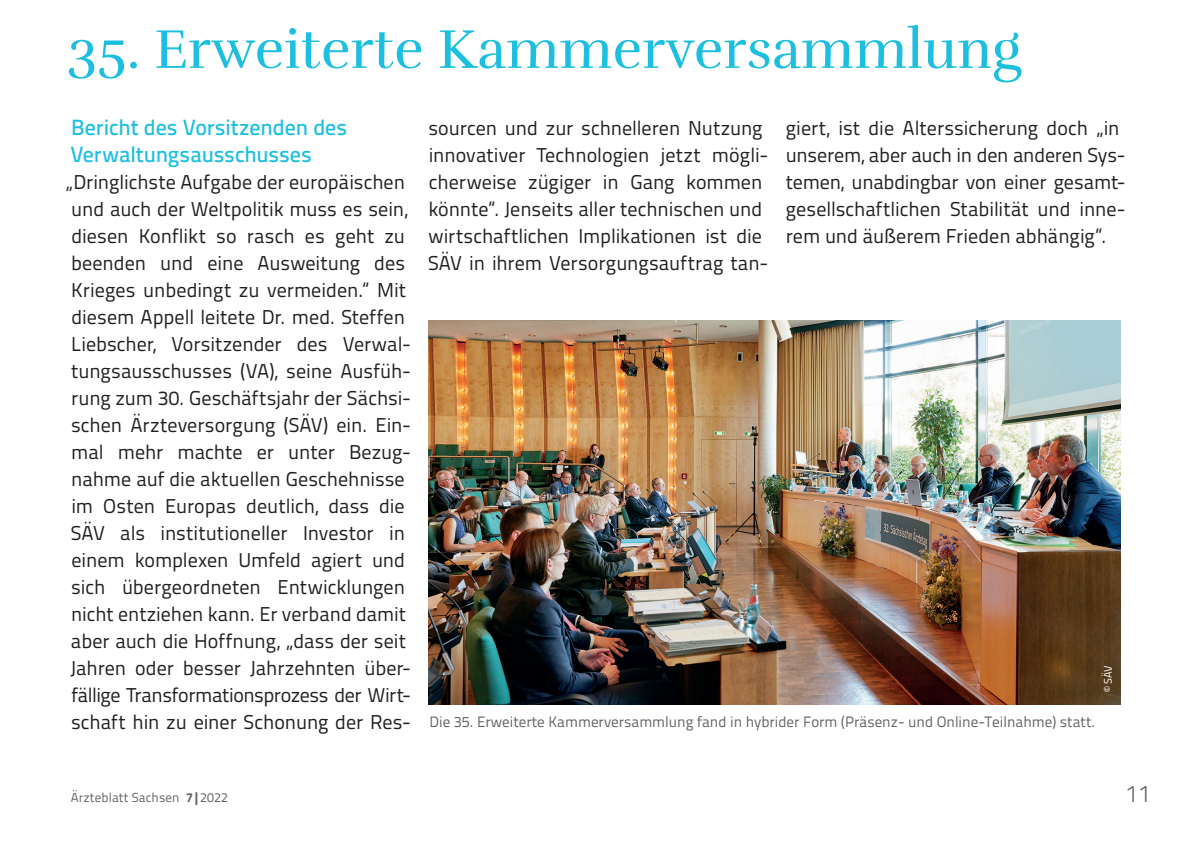
<style>
.page{position:relative;width:1191px;height:853px;background:#fff}
.page>*{position:absolute;margin:0;border:0;box-sizing:border-box;transform-origin:0 0}
.t1{font:56px "Rufina";color:#1cbfdf}
.t2{font:300 24px "Titillium Text";color:#636366}
.t3{font:500 22px/27px "Titillium Text";letter-spacing:-.005em;color:#1cbfdf}
.t4{font:20px/27px "Titillium Text";letter-spacing:-.005em;color:#231f20}
.t5{font:15px "Titillium Text";color:#636366}
.t6{font:13px "Titillium Text";letter-spacing:.01em;color:#636366}
.t7{font:11px "Titillium Text";color:#fff}
.s1{font-weight:800}
</style>
<div class="page">
<img style="left:428px;top:320px;width:692px;height:384px">
<h1 class="t1" style="left:67px;top:15px;width:955px">35. Erweiterte Kammerversammlung</h1>
<p class="t3" style="left:70px;top:112px;width:278px">Bericht des Vorsitzenden des<br>Verwaltungsausschusses</p>
<p class="t4" style="left:66px;top:167px;width:346px">„Dringlichste Aufgabe der europäischen und auch der Weltpolitik muss es sein, diesen Konflikt so rasch es geht zu beenden und eine Ausweitung des Krieges unbedingt zu vermeiden.“ Mit diesem Appell leitete Dr. med. Steffen Liebscher, Vorsitzender des Verwal&shy;tungsausschusses (VA), seine Ausfüh&shy;rung zum 30. Geschäftsjahr der Sächsi&shy;schen Ärzteversorgung (SÄV) ein. Ein&shy;mal mehr machte er unter Bezug&shy;nahme auf die aktuellen Geschehnisse im Osten Europas deutlich, dass die SÄV als institutioneller Investor in einem komplexen Umfeld agiert und sich übergeordneten Entwicklungen nicht entziehen kann. Er verband damit aber auch die Hoffnung, „dass der seit Jahren oder besser Jahrzehnten über&shy;fällige Transformationsprozess der Wirt&shy;schaft hin zu einer Schonung der Res-</p>
<p class="t4" style="left:428px;top:113px;width:342px">sourcen und zur schnelleren Nutzung innovativer Technologien jetzt mögli&shy;cherweise zügiger in Gang kommen könnte“. Jenseits aller technischen und wirtschaftlichen Implikationen ist die SÄV in ihrem Versorgungsauftrag tan-</p>
<p class="t4" style="left:785px;top:113px;width:341px">giert, ist die Alterssicherung doch „in unserem, aber auch in den anderen Sys&shy;temen, unabdingbar von einer gesamt&shy;gesellschaftlichen Stabilität und inne&shy;rem und äußerem Frieden abhängig“.</p>
<p class="t7" style="left:1099px;top:692px;width:29px;rotate:-90deg">© SÄV</p>
<p class="t5" style="left:429px;top:710px;width:664px">Die 35. Erweiterte Kammerversammlung fand in hybrider Form (Präsenz- und Online-Teilnahme) statt.</p>
<p class="t6" style="left:71px;top:788px;width:159px">Ärzteblatt Sachsen <span class="s1">7|</span>2022</p>
<p class="t2" style="left:1125px;top:776px;width:27px">11</p>
</div>
